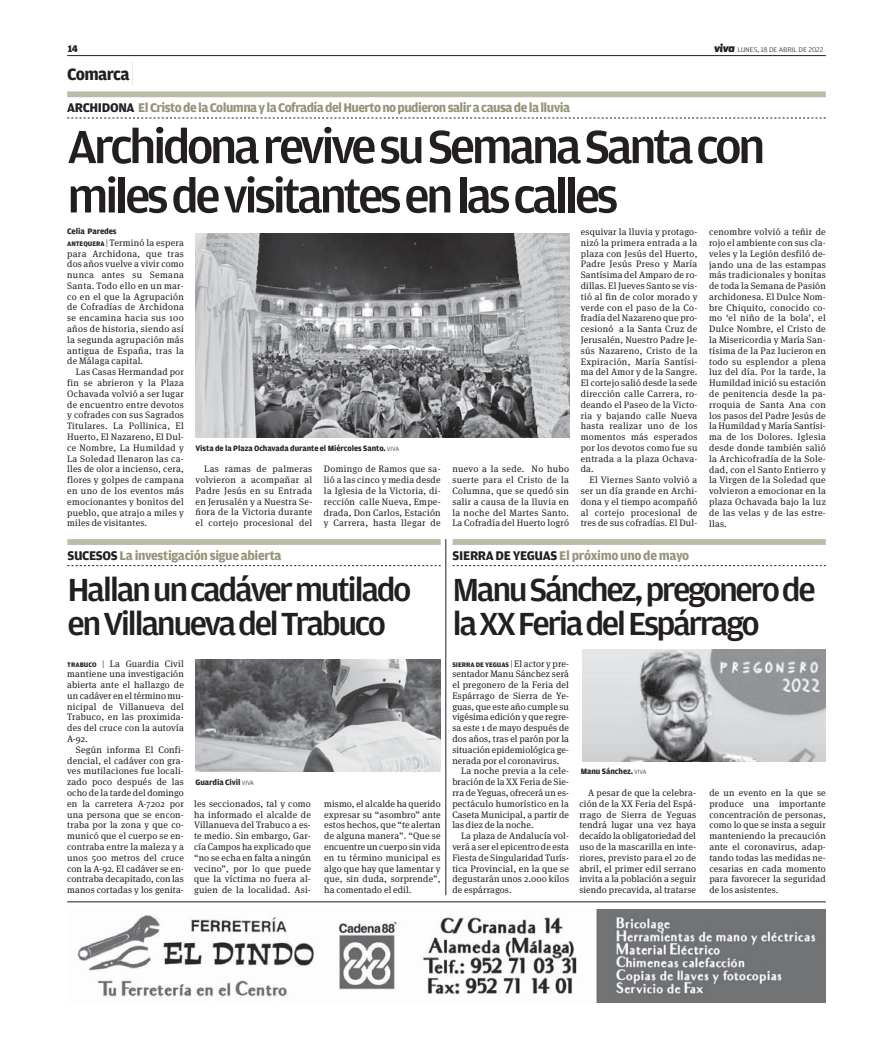
<style>
.page{position:relative;width:893px;height:1050px;background:#fff}
.page>*{position:absolute;margin:0;border:0;box-sizing:border-box;transform-origin:0 0}
.t1{font:500 49.35px/49.3px "Amplitude";letter-spacing:-.07em;color:#231f20;scale:1.05 1}
.t2{font:500 33.9px/33.9px "Amplitude";letter-spacing:-.07em;color:#231f20;scale:1.05 1}
.t3{font:700 17.55px "Amplitude";letter-spacing:-.04em;color:#231f20}
.t4{font:700 13.35px "Amplitude";letter-spacing:-.035em;color:#959379}
.t5{font:900 10.35px "Amplitude";color:#231f20}
.t6{font:9.3px/10.8px "Meta Serif OT";letter-spacing:.02em;color:#231f20;text-align:justify}
.t7{font:700 8.4px "Amplitude";letter-spacing:-.015em;color:#231f20}
.t8{font:700 8.25px "Amplitude";letter-spacing:-.005em;color:#231f20}
.t9{font:300 7.2px "Amplitude";letter-spacing:-.01em;color:#231f20;scale:1.1 1}
.t10{font:700 7.05px "Amplitude";color:#231f20}
.s1{font-family:"Apex New";font-weight:800;font-style:italic;font-size:11.25px}
.s2{font-family:"Apex New";font-weight:100;font-size:23.7px}
.s3{color:#231f20}
.s4{font-family:"Amplitude";font-weight:700;font-size:7.05px}
.s5{font-family:"Amplitude";font-weight:300}
.s6{font-weight:300;font-size:6.75px}
.s7{font-weight:300;font-size:9.3px}
.s8{font-family:"Meta Serif OT";font-weight:400;font-size:9.3px}
</style>
<div class="page">
<hr style="left:67px;top:55px;width:758px;height:1px;background:#231f20">
<img style="left:77px;top:910px;width:748px;height:93px">
<hr style="left:67px;top:902px;width:758px;height:1px;background:#231f20">
<div style="left:67px;top:91px;width:758px;height:6px;background:#bdbca8"></div>
<svg style="left:67px;top:118px;width:758px;height:1px"></svg>
<div style="left:196px;top:228px;width:373px;height:203px;background:linear-gradient(to right,#fff,#fff)"></div>
<img style="left:196px;top:234px;width:373px;height:203px">
<div style="left:67px;top:539px;width:373px;height:6px;background:#bdbca8"></div>
<svg style="left:67px;top:565px;width:373px;height:1px"></svg>
<div style="left:195px;top:654px;width:245px;height:112px;background:linear-gradient(to right,#fff,#fff)"></div>
<img style="left:195px;top:660px;width:245px;height:112px">
<div style="left:452px;top:539px;width:373px;height:6px;background:#bdbca8"></div>
<svg style="left:452px;top:565px;width:373px;height:1px"></svg>
<hr style="left:445px;top:539px;width:1px;height:356px;background:#231f20">
<img style="left:582px;top:649px;width:243px;height:112px">
<p class="t5" style="left:68px;top:43px;width:12px">14</p>
<p class="t9" style="left:714px;top:48px;width:101px"><span class="s1">viva</span> LUNES, 18 DE ABRIL DE 2022</p>
<h3 class="t3" style="left:67px;top:68px;width:68px">Comarca <span class="s2">|</span></h3>
<h3 class="t4" style="left:67px;top:102px;width:504px"><span class="s3">ARCHIDONA</span> El Cristo de la Columna y la Cofradía del Huerto no pudieron salir a causa de la lluvia</h3>
<h1 class="t1" style="left:67px;top:125px;width:666px">Archidona revive su Semana Santa con miles de visitantes en las calles</h1>
<p class="t7" style="left:67px;top:228px;width:51px">Celia Paredes</p>
<p class="t6" style="left:67px;top:238px;width:118px"><span class="s4">ANTEQUERA</span> <span class="s5">|</span> Terminó la espera para Archidona, que tras dos años vuelve a vivir como nunca antes su Semana Santa. Todo ello en un mar&shy;co en el que la Agrupación de Cofradías de Archidona se encamina hacia sus 100 años de historia, siendo así la segunda agrupación más antigua de España, tras la de Málaga capital.</p>
<p class="t6" style="left:67px;top:367px;width:118px;text-indent:9px">Las Casas Hermandad por fin se abrieron y la Plaza Ochavada volvió a ser lugar de encuentro entre devotos y cofrades con sus Sagrados Titulares. La Pollinica, El Huerto, El Nazareno, El Dul&shy;ce Nombre, La Humildad y La Soledad llenaron las ca&shy;lles de olor a incienso, cera, flores y golpes de campana en uno de los eventos más emocionantes y bonitos del pueblo, que atrajo a miles y miles de visitantes.</p>
<p class="t8" style="left:195px;top:445px;width:205px">Vista de la Plaza Ochavada durante el Miércoles Santo. <span class="s6">VIVA</span></p>
<p class="t6" style="left:195px;top:464px;width:118px;text-indent:9px">Las ramas de palmeras volvieron a acompañar al Padre Jesús en su Entrada en Jerusalén y a Nuestra Se&shy;ñora de la Victoria durante el cortejo procesional del</p>
<p class="t6" style="left:324px;top:464px;width:118px">Domingo de Ramos que sa&shy;lió a las cinco y media desde la Iglesia de la Victoria, di&shy;rección calle Nueva, Empe&shy;drada, Don Carlos, Estación y Carrera, hasta llegar de</p>
<p class="t6" style="left:452px;top:464px;width:118px">nuevo a la sede. No hubo suerte para el Cristo de la Columna, que se quedó sin salir a causa de la lluvia en la noche del Martes Santo.<br>La Cofradía del Huerto logró</p>
<p class="t6" style="left:580px;top:227px;width:118px">esquivar la lluvia y protago&shy;nizó la primera entrada a la plaza con Jesús del Huerto, Padre Jesús Preso y María Santísima del Amparo de ro&shy;dillas. El Jueves Santo se vis&shy;tió al fin de color morado y verde con el paso de la Co&shy;fradía del Nazareno que pro&shy;cesionó a la Santa Cruz de Jerusalén, Nuestro Padre Je&shy;sús Nazareno, Cristo de la Expiración, María Santísi&shy;ma del Amor y de la Sangre.<br>El cortejo salió desde la sede dirección calle Carrera, ro&shy;deando el Paseo de la Victo&shy;ria y bajando calle Nueva hasta realizar uno de los momentos más esperados por los devotos como fue su entrada a la plaza Ochava&shy;da.</p>
<p class="t6" style="left:580px;top:475px;width:118px;text-indent:9px">El Viernes Santo volvió a ser un día grande en Archi&shy;dona y el tiempo acompañó al cortejo procesional de tres de sus cofradías. El Dul-</p>
<h3 class="t4" style="left:67px;top:550px;width:216px"><span class="s3">SUCESOS</span> La investigación sigue abierta</h3>
<h3 class="t4" style="left:452px;top:550px;width:238px"><span class="s3">SIERRA DE YEGUAS</span> El próximo uno de mayo</h3>
<p class="t6" style="left:709px;top:227px;width:118px">cenombre volvió a teñir de rojo el ambiente con sus cla&shy;veles y la Legión desfiló de&shy;jando una de las estampas más tradicionales y bonitas de toda la Semana de Pasión archidonesa. El Dulce Nom&shy;bre Chiquito, conocido co&shy;mo ‘el niño de la bola’, el Dulce Nombre, el Cristo de la Misericordia y María San&shy;tísima de la Paz lucieron en todo su esplendor a plena luz del día. Por la tarde, la Humildad inició su estación de penitencia desde la pa&shy;rroquia de Santa Ana con los pasos del Padre Jesús de la Humildad y María Santísi&shy;ma de los Dolores. Iglesia desde donde también salió la Archicofradía de la Sole&shy;dad, con el Santo Entierro y la Virgen de la Soledad que volvieron a emocionar en la plaza Ochavada bajo la luz de las velas y de las estre&shy;llas.</p>
<h2 class="t2" style="left:67px;top:574px;width:329px">Hallan un cadáver mutilado en Villanueva del Trabuco</h2>
<p class="t6" style="left:67px;top:658px;width:118px"><span class="s4">TRABUCO</span> <span class="s5">|</span> La Guardia Civil mantiene una investigación abierta ante el hallazgo de un cadáver en el término mu&shy;nicipal de Villanueva del Trabuco, en las proximida&shy;des del cruce con la autovía A-92.</p>
<p class="t6" style="left:67px;top:745px;width:118px;text-indent:9px">Según informa El Confi&shy;dencial, el cadáver con gra&shy;ves mutilaciones fue locali&shy;zado poco después de las ocho de la tarde del domingo en la carretera A-7202 por una persona que se encon&shy;traba por la zona y que co&shy;municó que el cuerpo se en&shy;contraba entre la maleza y a unos 500 metros del cruce con la A-92. El cadáver se en&shy;contraba decapitado, con las manos cortadas y los genita-</p>
<p class="t8" style="left:195px;top:779px;width:60px">Guardia Civil <span class="s6">VIVA</span></p>
<p class="t6" style="left:194px;top:799px;width:118px">les seccionados, tal y como ha informado el alcalde de Villanueva del Trabuco a es&shy;te medio. Sin embargo, Gar&shy;cía Campos ha explicado que “no se echa en falta a ningún vecino”, por lo que puede que la víctima no fuera al&shy;guien de la localidad. Asi-</p>
<p class="t6" style="left:324px;top:799px;width:118px">mismo, el alcalde ha querido expresar su “asombro” ante estos hechos, que “te alertan de alguna manera”. “Que se encuentre un cuerpo sin vida en tu término municipal es algo que hay que lamentar y que, sin duda, sorprende”, ha comentado el edil.</p>
<h2 class="t2" style="left:452px;top:574px;width:347px">Manu Sánchez, pregonero de la XX Feria del Espárrago</h2>
<p class="t10" style="left:452px;top:661px;width:118px">SIERRA DE YEGUAS <span class="s7">|</span> <span class="s8">El actor y pre-</span></p>
<p class="t6" style="left:452px;top:669px;width:118px">sentador Manu Sánchez será el pregonero de la Feria del Espárrago de Sierra de Ye&shy;guas, que este año cumple su vigésima edición y que regre&shy;sa este 1 de mayo después de dos años, tras el parón por la situación epidemiológica ge&shy;nerada por el coronavirus.</p>
<p class="t6" style="left:452px;top:766px;width:118px;text-indent:9px">La noche previa a la cele&shy;bración de la XX Feria de Sie&shy;rra de Yeguas, ofrecerá un es&shy;pectáculo humorístico en la Caseta Municipal, a partir de las diez de la noche.</p>
<p class="t6" style="left:452px;top:831px;width:118px;text-indent:9px">La plaza de Andalucía vol&shy;verá a ser el epicentro de esta Fiesta de Singularidad Turís&shy;tica Provincial, en la que se degustarán unos 2.000 kilos de espárragos.</p>
<p class="t8" style="left:580px;top:769px;width:67px">Manu Sánchez. <span class="s6">VIVA</span></p>
<p class="t6" style="left:579px;top:788px;width:118px;text-indent:9px">A pesar de que la celebra&shy;ción de la XX Feria del Espá&shy;rrago de Sierra de Yeguas tendrá lugar una vez haya decaído la obligatoriedad del uso de la mascarilla en inte&shy;riores, previsto para el 20 de abril, el primer edil serrano invita a la población a seguir siendo precavida, al tratarse</p>
<p class="t6" style="left:709px;top:788px;width:118px">de un evento en la que se produce una importante concentración de personas, como lo que se insta a seguir manteniendo la precaución ante el coronavirus, adap&shy;tando todas las medidas ne&shy;cesarias en cada momento para favorecer la seguridad de los asistentes.</p>
</div>
